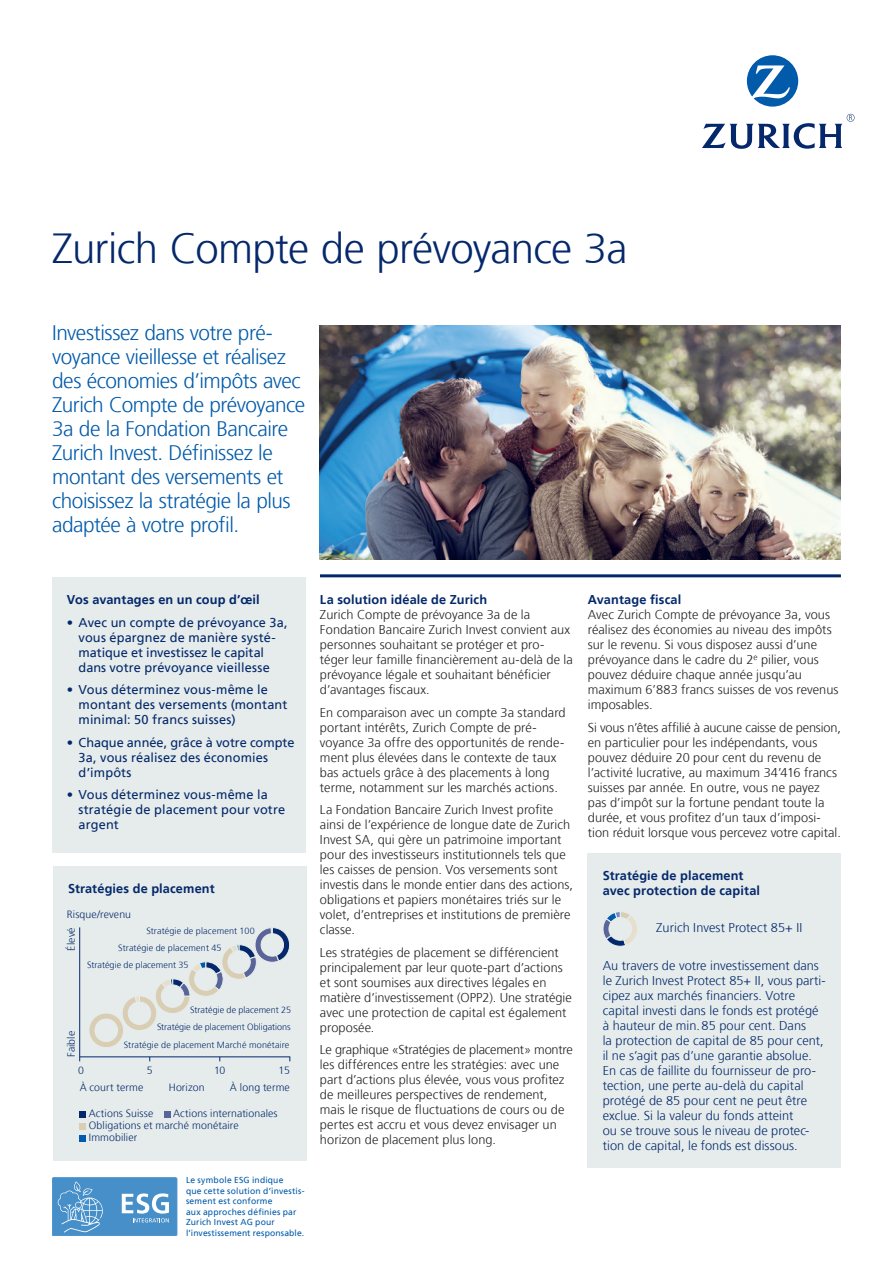
<style>
.page{position:relative;width:893px;height:1263px;background:#fff}
.page>*{position:absolute;margin:0;border:0;box-sizing:border-box;transform-origin:0 0}
._01_Document_title{font:300 42px "Frutiger";letter-spacing:-.02em;color:#04286b}
._03_Introduction_cop{font:300 21px/24px "Frutiger";letter-spacing:-.025em;color:#015aaa}
._03_Body_copy{font:300 12.75px/15px "Frutiger";letter-spacing:.005em;color:#231f20}
._03_Body_copy-2{font:300 12.75px/15px "Frutiger";letter-spacing:.005em;color:#04286b}
.t1{font:12.75px/15px "Frutiger";letter-spacing:.01em;color:#04286b}
._04_Vorteile_Titel{font:700 12.75px/15px "Frutiger";letter-spacing:.01em;color:#04286b}
._03_Body_copy_headin{font:700 12.75px "Frutiger";letter-spacing:.01em;color:#04286b}
._04_Grafik_Text{font:300 10.5px/12px "Frutiger";letter-spacing:.01em;color:#04286b}
._04_Grafik_Text-2{font:300 9px "Frutiger";letter-spacing:.01em;color:#04286b}
._99_ESG_Text{font:8.7px/10.5px "Frutiger";letter-spacing:.02em;color:#015aaa}
</style>
<div class="page">
<hr style="left:320px;top:574px;width:521px;height:3px;background:#04286b">
<div style="left:52px;top:577px;width:253px;height:276px;background:#e6eceb"></div>
<div style="left:53px;top:866px;width:253px;height:294px;background:#e6eceb"></div>
<img style="left:320px;top:325px;width:521px;height:234px">
<div style="left:588px;top:853px;width:253px;height:315px;background:#e6eceb"></div>
<svg style="left:603px;top:912px;width:34px;height:35px"></svg>
<svg style="left:80px;top:1111px;width:6px;height:6px"></svg>
<svg style="left:164px;top:1111px;width:6px;height:6px"></svg>
<svg style="left:80px;top:1123px;width:6px;height:6px"></svg>
<svg style="left:80px;top:1135px;width:6px;height:6px"></svg>
<hr style="left:79px;top:927px;width:1px;height:134px;background:#04286b">
<hr style="left:80px;top:1056px;width:210px;height:1px;background:#04286b">
<svg style="left:89px;top:927px;width:201px;height:120px"></svg>
<div style="left:195px;top:968px;width:22px;height:22px;background:#e6eceb;border-radius:50%"></div>
<div style="left:194px;top:968px;width:23px;height:22px;border:1px solid #e6eceb;border-radius:50%"></div>
<div style="left:52px;top:1178px;width:125px;height:58px;background:#478fc9;border-radius:2px"></div>
<div style="left:52px;top:1177px;width:125px;height:59px;border:1px solid #478fc9;border-radius:2px"></div>
<svg style="left:122px;top:1193px;width:47px;height:29px"></svg>
<svg style="left:58px;top:1181px;width:45px;height:52px"></svg>
<svg style="left:747px;top:55px;width:51px;height:52px"></svg>
<svg style="left:702px;top:114px;width:152px;height:35px"></svg>
<p class="_01_Document_title" style="left:52px;top:225px;width:577px">Zurich Compte de prévoyance 3a</p>
<p class="_03_Introduction_cop" style="left:52px;top:321px;width:254px">Investissez dans votre pré&shy;voyance vieillesse et réalisez des économies d’impôts avec<br>Zurich Compte de prévoyance<br>3a de la Fondation Bancaire<br>Zurich Invest. Définissez le montant des versements et choisissez la stratégie la plus adaptée à votre profil.</p>
<p class="_04_Vorteile_Titel" style="left:67px;top:592px;width:194px">Vos avantages en un coup d’œil</p>
<p class="t1" style="left:79px;top:615px;width:211px;text-indent:-12px">• Avec un compte de prévoyance 3a, vous épargnez de manière systé&shy;matique et investissez le capital dans votre prévoyance vieillesse</p>
<p class="t1" style="left:79px;top:682px;width:210px;text-indent:-12px">• Vous déterminez vous-même le montant des versements (montant minimal: 50 francs suisses)</p>
<p class="t1" style="left:79px;top:735px;width:217px;text-indent:-12px">• Chaque année, grâce à votre compte<br>3a, vous réalisez des économies d’impôts</p>
<p class="t1" style="left:79px;top:787px;width:208px;text-indent:-12px">• Vous déterminez vous-même la stratégie de placement pour votre argent</p>
<p class="_04_Vorteile_Titel" style="left:68px;top:881px;width:148px">Stratégies de placement</p>
<p class="_04_Grafik_Text" style="left:67px;top:908px;width:66px">Risque/revenu</p>
<p class="_04_Grafik_Text" style="left:65px;top:950px;width:25px;rotate:-90deg">Élevé</p>
<p class="_04_Grafik_Text-2" style="left:146px;top:926px;width:110px">Stratégie de placement 100</p>
<p class="_04_Grafik_Text-2" style="left:118px;top:943px;width:105px">Stratégie de placement 45</p>
<p class="_04_Grafik_Text-2" style="left:87px;top:960px;width:103px">Stratégie de placement 35</p>
<p class="_04_Grafik_Text" style="left:65px;top:1057px;width:28px;rotate:-90deg">Faible</p>
<p class="_04_Grafik_Text-2" style="left:190px;top:1005px;width:102px">Stratégie de placement 25</p>
<p class="_04_Grafik_Text-2" style="left:157px;top:1022px;width:135px">Stratégie de placement Obligations</p>
<p class="_04_Grafik_Text-2" style="left:124px;top:1039px;width:167px">Stratégie de placement Marché monétaire</p>
<p class="_04_Grafik_Text" style="left:78px;top:1064px;width:7px">0</p>
<p class="_04_Grafik_Text" style="left:80px;top:1081px;width:65px">À court terme</p>
<p class="_04_Grafik_Text" style="left:169px;top:1081px;width:37px">Horizon</p>
<p class="_04_Grafik_Text" style="left:230px;top:1081px;width:61px">À long terme</p>
<p class="_04_Grafik_Text" style="left:89px;top:1108px;width:66px">Actions Suisse</p>
<p class="_04_Grafik_Text" style="left:147px;top:1064px;width:7px">5</p>
<p class="_04_Grafik_Text" style="left:214px;top:1064px;width:13px">10</p>
<p class="_04_Grafik_Text" style="left:279px;top:1064px;width:13px">15</p>
<p class="_04_Grafik_Text" style="left:89px;top:1108px;width:190px;text-indent:84px">Actions internationales<br>Obligations et marché monétaire<br>Immobilier</p>
<p class="_99_ESG_Text" style="left:186px;top:1175px;width:120px">Le symbole ESG indique<br>que cette solution d’investis&shy;sement est conforme<br>aux approches définies par<br>Zurich Invest AG pour l’investissement responsable.</p>
<p class="_03_Body_copy_headin" style="left:320px;top:592px;width:169px">La solution idéale de Zurich</p>
<p class="_03_Body_copy" style="left:320px;top:607px;width:254px">Zurich Compte de prévoyance 3a de la Fondation Bancaire Zurich Invest convient aux personnes souhaitant se protéger et pro&shy;téger leur famille financièrement au-delà de la prévoyance légale et souhaitant bénéficier d’avantages fiscaux.</p>
<p class="_03_Body_copy" style="left:320px;top:705px;width:247px">En comparaison avec un compte 3a standard portant intérêts, Zurich Compte de pré&shy;voyance 3a offre des opportunités de rende&shy;ment plus élevées dans le contexte de taux bas actuels grâce à des placements à long terme, notamment sur les marchés actions.</p>
<p class="_03_Body_copy" style="left:320px;top:802px;width:254px">La Fondation Bancaire Zurich Invest profite ainsi de l’expérience de longue date de Zurich Invest SA, qui gère un patrimoine important pour des investisseurs institutionnels tels que les caisses de pension. Vos versements sont investis dans le monde entier dans des actions, obligations et papiers monétaires triés sur le volet, d’entreprises et institutions de première classe.</p>
<p class="_03_Body_copy" style="left:320px;top:945px;width:253px">Les stratégies de placement se différencient principalement par leur quote-part d’actions et sont soumises aux directives légales en matière d’investissement (OPP2). Une stratégie avec une protection de capital est également proposée.</p>
<p class="_03_Body_copy" style="left:320px;top:1042px;width:254px">Le graphique «Stratégies de placement» montre les différences entre les stratégies: avec une part d’actions plus élevée, vous vous profitez de meilleures perspectives de rendement, mais le risque de fluctuations de cours ou de pertes est accru et vous devez envisager un horizon de placement plus long.</p>
<p class="_03_Body_copy_headin" style="left:588px;top:592px;width:95px">Avantage fiscal</p>
<p class="_03_Body_copy" style="left:588px;top:607px;width:252px">Avec Zurich Compte de prévoyance 3a, vous réalisez des économies au niveau des impôts sur le revenu. Si vous disposez aussi d’une prévoyance dans le cadre du 2<sup>e</sup> pilier, vous pouvez déduire chaque année jusqu’au maximum 6’883 francs suisses de vos revenus imposables.</p>
<p class="_03_Body_copy" style="left:588px;top:720px;width:254px">Si vous n’êtes affilié à aucune caisse de pension, en particulier pour les indépendants, vous pouvez déduire 20 pour cent du revenu de l’activité lucrative, au maximum 34’416 francs suisses par année. En outre, vous ne payez pas d’impôt sur la fortune pendant toute la durée, et vous profitez d’un taux d’imposi&shy;tion réduit lorsque vous percevez votre capital.</p>
<p class="_04_Vorteile_Titel" style="left:603px;top:868px;width:159px">Stratégie de placement avec protection de capital</p>
<p class="_03_Body_copy-2" style="left:656px;top:920px;width:148px">Zurich Invest Protect 85+ II</p>
<p class="_03_Body_copy-2" style="left:603px;top:958px;width:225px">Au travers de votre investissement dans le Zurich Invest Protect 85+ II, vous parti&shy;cipez aux marchés financiers. Votre capital investi dans le fonds est protégé à hauteur de min.85 pour cent. Dans<br>la protection de capital de 85 pour cent, il ne s’agit pas d’une garantie absolue.<br>En cas de faillite du fournisseur de pro&shy;tection, une perte au-delà du capital protégé de 85 pour cent ne peut être exclue. Si la valeur du fonds atteint<br>ou se trouve sous le niveau de protec&shy;tion de capital, le fonds est dissous.</p>
</div>
